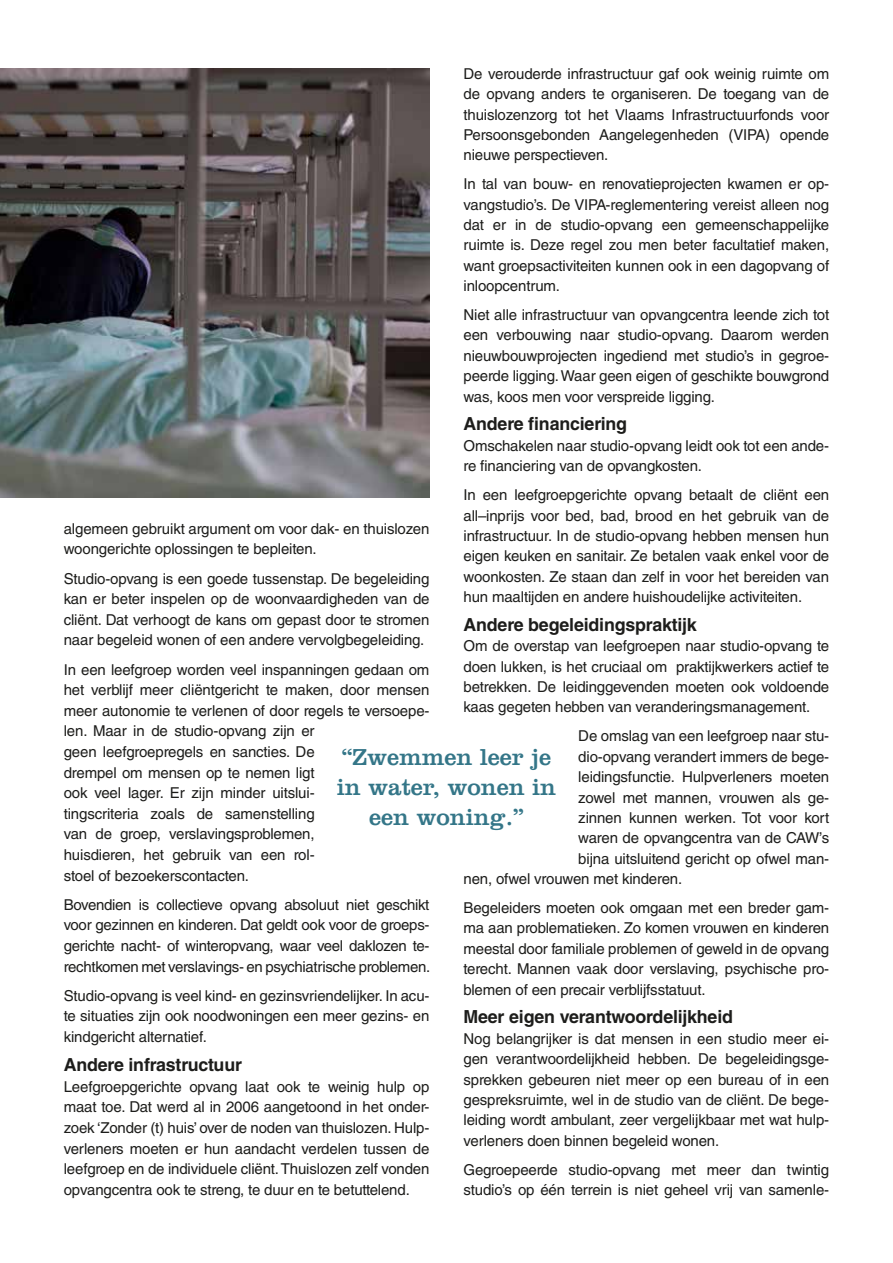
<style>
.page{position:relative;width:893px;height:1263px;background:#fff}
.page>*{position:absolute;margin:0;border:0;box-sizing:border-box;transform-origin:0 0}
.t1{font:24px/30px "Clarendon LT Std";color:#347688;text-align:center}
.t2{font:700 18px "Helvetica LT Std";letter-spacing:-.01em;color:#1d1d1b}
.t3{font:15px/20.4px "Helvetica LT Std";letter-spacing:-.01em;color:#1d1d1b;text-align:justify}
</style>
<div class="page">
<img style="left:0;top:68px;width:429px;height:429px">
<p class="t3" style="left:463px;top:63px;width:367px">De verouderde infrastructuur gaf ook weinig ruimte om de opvang anders te organiseren. De toegang van de thuislozenzorg tot het Vlaams Infrastructuurfonds voor Persoonsgebonden Aangelegenheden (VIPA) opende nieuwe perspectieven.</p>
<p class="t3" style="left:463px;top:174px;width:367px">In tal van bouw- en renovatieprojecten kwamen er op&shy;vangstudio’s. De VIPA-reglementering vereist alleen nog dat er in de studio-opvang een gemeenschappelijke ruimte is. Deze regel zou men beter facultatief maken, want groepsactiviteiten kunnen ook in een dagopvang of inloopcentrum.</p>
<p class="t3" style="left:463px;top:305px;width:367px">Niet alle infrastructuur van opvangcentra leende zich tot een verbouwing naar studio-opvang. Daarom werden nieuwbouwprojecten ingediend met studio’s in gegroe&shy;peerde ligging. Waar geen eigen of geschikte bouwgrond was, koos men voor verspreide ligging.</p>
<p class="t2" style="left:463px;top:413px;width:165px">Andere financiering</p>
<p class="t3" style="left:463px;top:435px;width:367px">Omschakelen naar studio-opvang leidt ook tot een ande&shy;re financiering van de opvangkosten.</p>
<p class="t3" style="left:463px;top:485px;width:367px">In een leefgroepgerichte opvang betaalt de cliënt een all–inprijs voor bed, bad, brood en het gebruik van de infrastructuur. In de studio-opvang hebben mensen hun eigen keuken en sanitair. Ze betalen vaak enkel voor de woonkosten. Ze staan dan zelf in voor het bereiden van hun maaltijden en andere huishoudelijke activiteiten.</p>
<p class="t2" style="left:463px;top:614px;width:235px">Andere begeleidingspraktijk</p>
<p class="t3" style="left:463px;top:636px;width:367px">Om de overstap van leefgroepen naar studio-opvang te doen lukken, is het cruciaal om praktijkwerkers actief te betrekken. De leidinggevenden moeten ook voldoende kaas gegeten hebben van veranderingsmanagement.</p>
<p class="t3" style="left:578px;top:726px;width:252px">De omslag van een leefgroep naar stu-</p>
<p class="t3" style="left:578px;top:746px;width:252px">dio-opvang verandert immers de bege-</p>
<p class="t3" style="left:578px;top:767px;width:252px">leidingsfunctie. Hulpverleners moeten</p>
<p class="t3" style="left:578px;top:787px;width:252px">zowel met mannen, vrouwen als ge-</p>
<p class="t3" style="left:578px;top:807px;width:252px">zinnen kunnen werken. Tot voor kort</p>
<p class="t3" style="left:578px;top:828px;width:252px">waren de opvangcentra van de CAW’s</p>
<p class="t3" style="left:578px;top:848px;width:252px">bijna uitsluitend gericht op ofwel man-</p>
<p class="t3" style="left:463px;top:868px;width:220px">nen, ofwel vrouwen met kinderen.</p>
<p class="t3" style="left:463px;top:897px;width:367px">Begeleiders moeten ook omgaan met een breder gam&shy;ma aan problematieken. Zo komen vrouwen en kinderen meestal door familiale problemen of geweld in de opvang terecht. Mannen vaak door verslaving, psychische pro&shy;blemen of een precair verblijfsstatuut.</p>
<p class="t2" style="left:463px;top:1006px;width:271px">Meer eigen verantwoordelijkheid</p>
<p class="t3" style="left:463px;top:1028px;width:367px">Nog belangrijker is dat mensen in een studio meer ei&shy;gen verantwoordelijkheid hebben. De begeleidingsge&shy;sprekken gebeuren niet meer op een bureau of in een gespreksruimte, wel in de studio van de cliënt. De bege&shy;leiding wordt ambulant, zeer vergelijkbaar met wat hulp&shy;verleners doen binnen begeleid wonen.</p>
<p class="t3" style="left:463px;top:1159px;width:367px">Gegroepeerde studio-opvang met meer dan twintig studio’s op één terrein is niet geheel vrij van samenle-</p>
<p class="t3" style="left:64px;top:518px;width:367px">algemeen gebruikt argument om voor dak- en thuislozen woongerichte oplossingen te bepleiten.</p>
<p class="t3" style="left:64px;top:568px;width:367px">Studio-opvang is een goede tussenstap. De begeleiding kan er beter inspelen op de woonvaardigheden van de cliënt. Dat verhoogt de kans om gepast door te stromen naar begeleid wonen of een andere vervolgbegeleiding.</p>
<p class="t3" style="left:64px;top:659px;width:367px;text-align:left">In een leefgroep worden veel inspanningen gedaan om het verblijf meer cliëntgericht te maken, door mensen meer autonomie te verlenen of door regels te versoepe&shy;len. Maar in de studio-opvang zijn er<br>geen leefgroepregels en sancties. De<br>drempel om mensen op te nemen ligt<br>ook veel lager. Er zijn minder uitslui-<br>tingscriteria zoals de samenstelling<br>van de groep, verslavingsproblemen,<br>huisdieren, het gebruik van een rol-<br>stoel of bezoekerscontacten.</p>
<p class="t3" style="left:64px;top:894px;width:368px">Bovendien is collectieve opvang absoluut niet geschikt voor gezinnen en kinderen. Dat geldt ook voor de groeps&shy;gerichte nacht- of winteropvang, waar veel daklozen te&shy;rechtkomen met verslavings- en psychiatrische problemen.</p>
<p class="t3" style="left:64px;top:985px;width:367px">Studio-opvang is veel kind- en gezinsvriendelijker. In acu&shy;te situaties zijn ook noodwoningen een meer gezins- en kindgericht alternatief.</p>
<p class="t2" style="left:64px;top:1054px;width:180px">Andere infrastructuur</p>
<p class="t3" style="left:64px;top:1076px;width:367px">Leefgroepgerichte opvang laat ook te weinig hulp op maat toe. Dat werd al in 2006 aangetoond in het onder&shy;zoek ‘Zonder (t) huis’ over de noden van thuislozen. Hulp&shy;verleners moeten er hun aandacht verdelen tussen de leefgroep en de individuele cliënt. Thuislozen zelf vonden opvangcentra ook te streng, te duur en te betuttelend.</p>
<h1 class="t1" style="left:337px;top:742px;width:221px">“Zwemmen leer je in water, wonen in een woning.”</h1>
</div>
